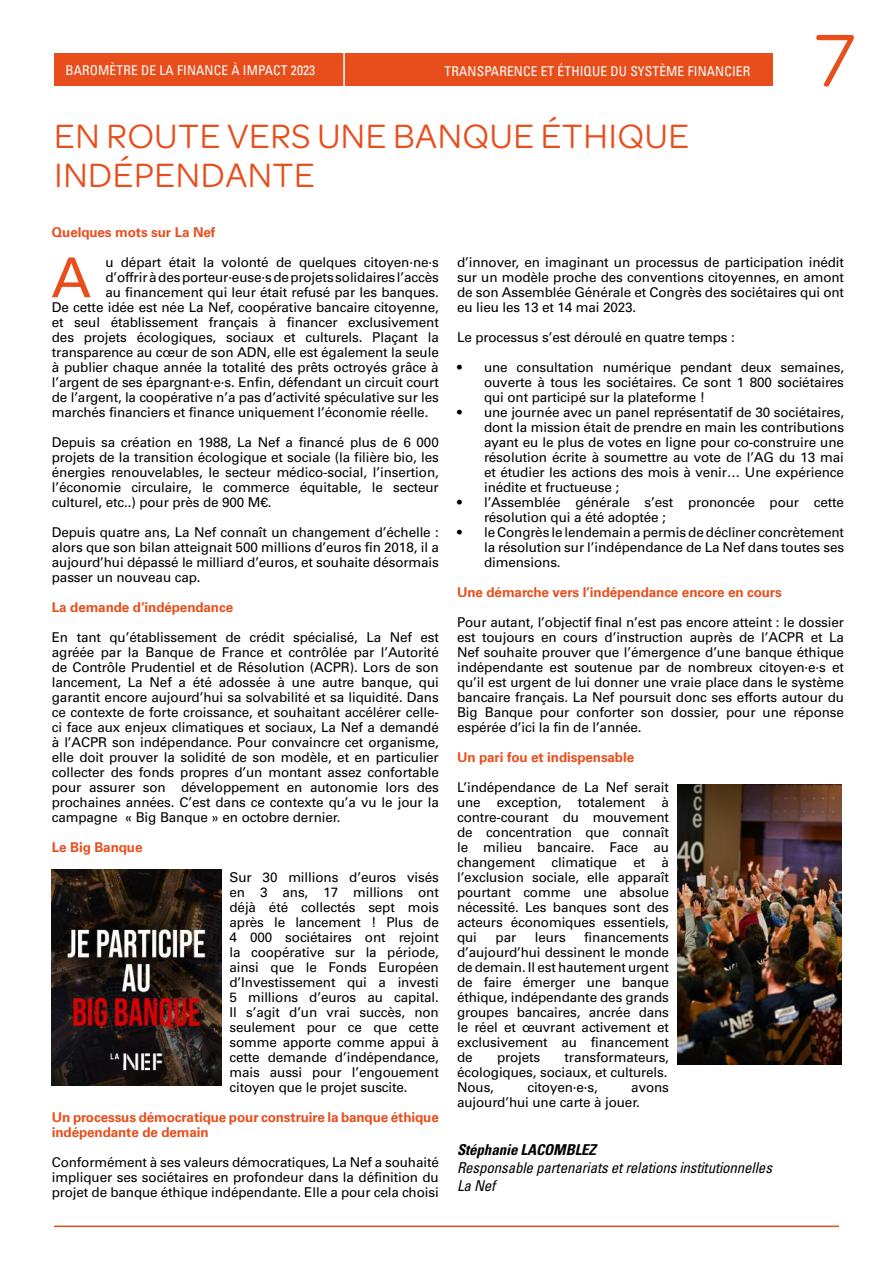
<style>
.page{position:relative;width:893px;height:1263px;background:#fff}
.page>*{position:absolute;margin:0;border:0;box-sizing:border-box;transform-origin:0 0}
.t1{font:79.5px "Omnes";color:#e84e1b}
.t2{font:55.05px "Univers LT 55 Rm";color:#e84e1b}
.t3{font:36px/39px "Omnes";letter-spacing:.015em;color:#e84e1b}
.t4{font:15px/18px "Univers LT 57 Cn Obl";letter-spacing:-.01em;color:#000}
.t5{font:15px "Univers LT 67 Bd Cn Obl";letter-spacing:-.01em;color:#000}
.t6{font:13.5px/15px "Univers LT 55 Rm";letter-spacing:-.01em;color:#000;text-align:justify}
.t7{font:13.5px/15px "Univers LT 65 Bd";letter-spacing:-.01em;color:#e84e1b}
.t8{font:13.5px "Univers LT 57 Cn";letter-spacing:.01em;color:#fff}
</style>
<div class="page">
<div style="left:54px;top:54px;width:718px;height:32px;background:#e84e1b"></div>
<hr style="left:343px;top:51px;width:2px;height:38px;background:#fff">
<hr style="left:54px;top:1225px;width:785px;height:2px;background:#e84e1b">
<img style="left:52px;top:870px;width:169px;height:215px">
<img style="left:677px;top:784px;width:165px;height:280px">
<p class="t8" style="left:65px;top:62px;width:251px">BAROMÈTRE DE LA FINANCE À IMPACT 2023</p>
<p class="t8" style="left:445px;top:63px;width:307px">TRANSPARENCE ET ÉTHIQUE DU SYSTÈME FINANCIER</p>
<h3 class="t3" style="left:54px;top:117px;width:636px">EN ROUTE VERS UNE BANQUE ÉTHIQUE<br>INDÉPENDANTE</h3>
<h1 class="t1" style="left:814px;top:16px;width:43px">7</h1>
<p class="t7" style="left:52px;top:225px;width:165px">Quelques mots sur La Nef</p>
<h2 class="t2" style="left:51px;top:245px;width:41px">A</h2>
<p class="t6" style="left:105px;top:255px;width:335px">u départ était la volonté de quelques citoyen·ne·s</p>
<p class="t6" style="left:105px;top:270px;width:335px">d’offrir à des porteur·euse·s de projets solidaires l’accès</p>
<p class="t6" style="left:105px;top:285px;width:335px">au financement qui leur était refusé par les banques.</p>
<p class="t6" style="left:52px;top:300px;width:388px">De cette idée est née La Nef, coopérative bancaire citoyenne,</p>
<p class="t6" style="left:52px;top:315px;width:388px">et seul établissement français à financer exclusivement</p>
<p class="t6" style="left:52px;top:330px;width:388px">des projets écologiques, sociaux et culturels. Plaçant la</p>
<p class="t6" style="left:52px;top:345px;width:388px">transparence au cœur de son ADN, elle est également la seule</p>
<p class="t6" style="left:52px;top:360px;width:388px">à publier chaque année la totalité des prêts octroyés grâce à</p>
<p class="t6" style="left:52px;top:375px;width:388px">l’argent de ses épargnant·e·s. Enfin, défendant un circuit court</p>
<p class="t6" style="left:52px;top:390px;width:388px">de l’argent, la coopérative n’a pas d’activité spéculative sur les</p>
<p class="t6" style="left:52px;top:405px;width:378px">marchés financiers et finance uniquement l’économie réelle.</p>
<p class="t6" style="left:52px;top:435px;width:389px">Depuis sa création en 1988, La Nef a financé plus de 6 000 projets de la transition écologique et sociale (la filière bio, les énergies renouvelables, le secteur médico-social, l’insertion, l’économie circulaire, le commerce équitable, le secteur culturel, etc..) pour près de 900 M€.</p>
<p class="t6" style="left:52px;top:525px;width:389px">Depuis quatre ans, La Nef connaît un changement d’échelle : alors que son bilan atteignait 500 millions d’euros fin 2018, il a aujourd’hui dépassé le milliard d’euros, et souhaite désormais passer un nouveau cap.</p>
<p class="t7" style="left:52px;top:600px;width:183px">La demande d’indépendance</p>
<p class="t6" style="left:52px;top:630px;width:389px">En tant qu’établissement de crédit spécialisé, La Nef est agréée par la Banque de France et contrôlée par l’Autorité de Contrôle Prudentiel et de Résolution (ACPR). Lors de son lancement, La Nef a été adossée à une autre banque, qui garantit encore aujourd’hui sa solvabilité et sa liquidité. Dans ce contexte de forte croissance, et souhaitant accélérer celle&shy;ci face aux enjeux climatiques et sociaux, La Nef a demandé à l’ACPR son indépendance. Pour convaincre cet organisme, elle doit prouver la solidité de son modèle, et en particulier collecter des fonds propres d’un montant assez confortable pour assurer son développement en autonomie lors des prochaines années. C’est dans ce contexte qu’a vu le jour la campagne « Big Banque » en octobre dernier.</p>
<p class="t7" style="left:52px;top:840px;width:92px">Le Big Banque</p>
<p class="t6" style="left:230px;top:870px;width:211px">Sur 30 millions d’euros visés en 3 ans, 17 millions ont déjà été collectés sept mois après le lancement ! Plus de 4 000 sociétaires ont rejoint la coopérative sur la période, ainsi que le Fonds Européen d’Investissement qui a investi 5 millions d’euros au capital.<br>Il s’agit d’un vrai succès, non seulement pour ce que cette somme apporte comme appui à cette demande d’indépendance, mais aussi pour l’engouement citoyen que le projet suscite.</p>
<p class="t7" style="left:52px;top:1110px;width:388px">Un processus démocratique pour construire la banque éthique indépendante de demain</p>
<p class="t6" style="left:52px;top:1155px;width:389px">Conformément à ses valeurs démocratiques, La Nef a souhaité impliquer ses sociétaires en profondeur dans la définition du projet de banque éthique indépendante. Elle a pour cela choisi</p>
<p class="t6" style="left:457px;top:255px;width:389px">d’innover, en imaginant un processus de participation inédit sur un modèle proche des conventions citoyennes, en amont de son Assemblée Générale et Congrès des sociétaires qui ont eu lieu les 13 et 14 mai 2023.</p>
<p class="t6" style="left:457px;top:330px;width:279px">Le processus s’est déroulé en quatre temps :</p>
<p class="t6" style="left:484px;top:360px;width:361px;text-indent:-27px">• une consultation numérique pendant deux semaines, ouverte à tous les sociétaires. Ce sont 1 800 sociétaires qui ont participé sur la plateforme !</p>
<p class="t6" style="left:484px;top:405px;width:362px;text-indent:-27px">• une journée avec un panel représentatif de 30 sociétaires, dont la mission était de prendre en main les contributions ayant eu le plus de votes en ligne pour co-construire une résolution écrite à soumettre au vote de l’AG du 13 mai et étudier les actions des mois à venir… Une expérience inédite et fructueuse ;</p>
<p class="t6" style="left:484px;top:495px;width:362px;text-indent:-27px">• l’Assemblée générale s’est prononcée pour cette résolution qui a été adoptée ;</p>
<p class="t6" style="left:484px;top:525px;width:362px;text-indent:-27px">• le Congrès le lendemain a permis de décliner concrètement la résolution sur l’indépendance de La Nef dans toutes ses dimensions.</p>
<p class="t7" style="left:457px;top:585px;width:326px">Une démarche vers l’indépendance encore en cours</p>
<p class="t6" style="left:457px;top:615px;width:389px">Pour autant, l’objectif final n’est pas encore atteint : le dossier est toujours en cours d’instruction auprès de l’ACPR et La Nef souhaite prouver que l’émergence d’une banque éthique indépendante est soutenue par de nombreux citoyen·e·s et qu’il est urgent de lui donner une vraie place dans le système bancaire français. La Nef poursuit donc ses efforts autour du Big Banque pour conforter son dossier, pour une réponse espérée d’ici la fin de l’année.</p>
<p class="t7" style="left:457px;top:750px;width:179px">Un pari fou et indispensable</p>
<p class="t6" style="left:457px;top:780px;width:213px">L’indépendance de La Nef serait une exception, totalement à contre-courant du mouvement de concentration que connaît le milieu bancaire. Face au changement climatique et à l’exclusion sociale, elle apparaît pourtant comme une absolue nécessité. Les banques sont des acteurs économiques essentiels, qui</p>
<p class="t6" style="left:457px;top:930px;width:213px;text-indent:127px">financements d’aujourd’hui dessinent le monde de demain. Il est hautement urgent de faire émerger une banque éthique, indépendante des grands groupes bancaires, ancrée dans le réel et œuvrant activement et exclusivement au financement de</p>
<p class="t6" style="left:496px;top:930px;width:22px">par</p>
<p class="t6" style="left:535px;top:930px;width:32px">leurs</p>
<p class="t6" style="left:457px;top:1050px;width:213px;text-indent:107px">transformateurs, écologiques, sociaux, et culturels.<br>Nous,</p>
<p class="t6" style="left:497px;top:1050px;width:45px">projets</p>
<p class="t6" style="left:527px;top:1080px;width:72px">citoyen·e·s,</p>
<p class="t6" style="left:457px;top:1080px;width:213px;text-indent:174px">avons aujourd’hui une carte à jouer.</p>
<p class="t5" style="left:457px;top:1141px;width:140px">Stéphanie LACOMBLEZ</p>
<p class="t4" style="left:457px;top:1159px;width:316px">Responsable partenariats et relations institutionnelles<br>La Nef</p>
</div>
